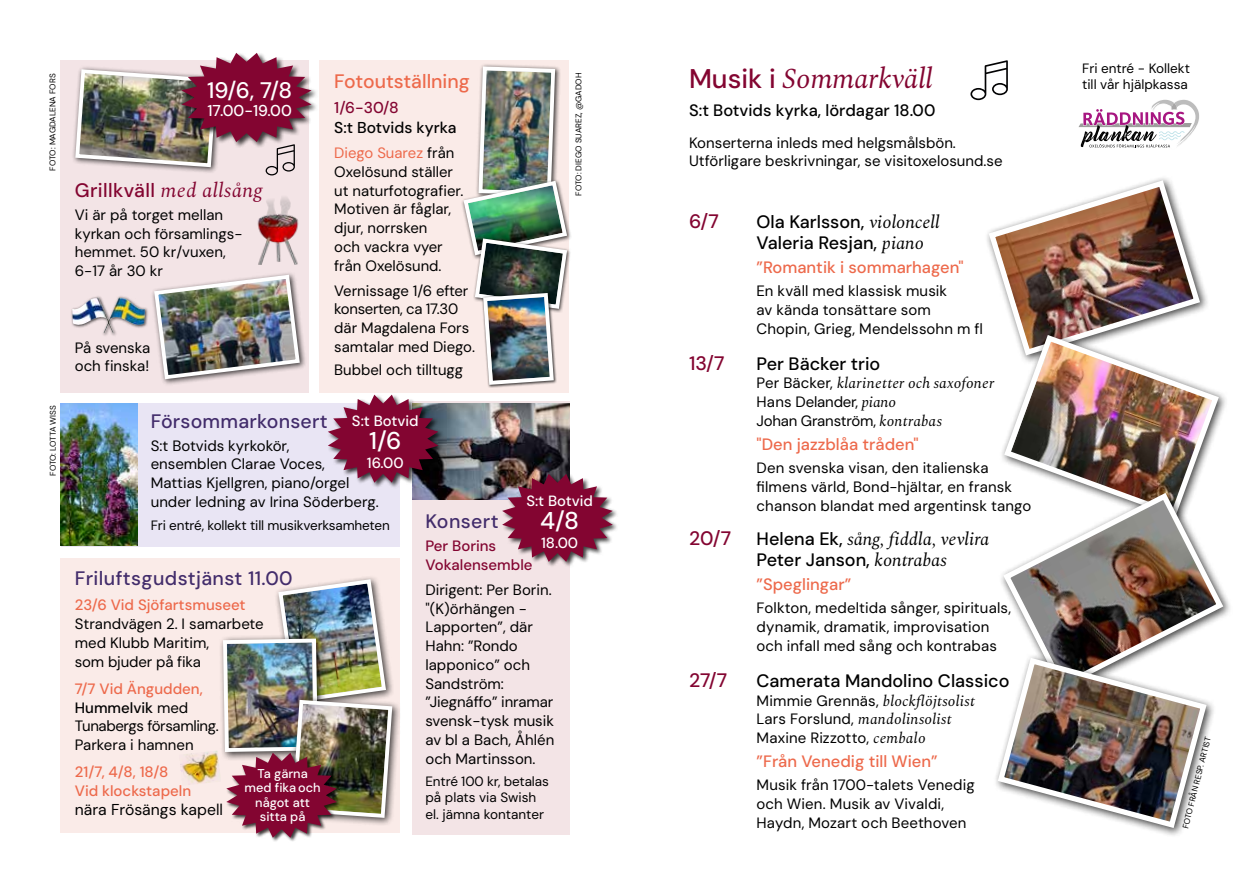
<style>
.page{position:relative;width:1259px;height:893px;background:#fff}
.page>*{position:absolute;margin:0;border:0;box-sizing:border-box;transform-origin:0 0}
.t1{font:italic 28.5px "Spectral";color:#830531}
.t2{font:500 24.3px "DM Sans";color:#fff}
.t3{font:500 22.5px "DM Sans";color:#fff}
.t4{font:500 19.5px "DM Sans";letter-spacing:.02em;color:#422c6b}
.t5{font:500 19.5px "DM Sans";letter-spacing:.02em;color:#830531}
.t6{font:500 19.5px "DM Sans";color:#ed694b}
.t7{font:500 18px/21.6px "DM Sans";color:#000}
.t8{font:italic 18px "Spectral";color:#000}
.t9{font:500 16.5px "DM Sans";color:#ed694b}
.t10{font:500 16.5px "DM Sans";color:#000}
.t11{font:15.75px "DM Sans";color:#000}
.t12{font:500 15.75px "DM Sans";color:#000}
.t13{font:500 15.75px "DM Sans";color:#fff}
.t14{font:500 15.75px "DM Sans";color:#830531}
.t15{font:15px/18.8px "DM Sans";color:#000}
.t16{font:italic 15px/18.8px "Spectral";letter-spacing:.015em;color:#000}
.t17{font:15px/18.8px "DM Sans";letter-spacing:-.025em;color:#000}
.t18{font:500 15px/18.8px "DM Sans";color:#ed694b}
.t19{font:500 15px/18.8px "DM Sans";color:#830531}
.t20{font:500 14.85px "DM Sans";color:#fff}
.t21{font:13.5px/16.2px "DM Sans";letter-spacing:-.01em;color:#000}
.t22{font:500 12.75px/14.2px "DM Sans";color:#fff;text-align:center}
.t23{font:8.25px "DM Sans";color:#000}
.t24{font:8.25px "DM Sans";letter-spacing:-.02em;color:#000}
.s1{font-family:"DM Sans";font-weight:500;font-style:normal;font-size:27px}
.s2{color:#ed694b}
.s3{font-family:"Spectral";font-weight:400;font-style:italic;font-size:20.25px}
.s4{font-family:"Spectral";font-weight:400;font-style:italic}
.s5{font-family:"DM Sans";font-style:normal}
.s6{font-family:"Spectral";font-style:italic}
.s7{font-family:"DM Sans";font-weight:500;font-style:normal}
.s8{font-weight:500;color:#ed694b}
.s9{font-weight:500}
</style>
<div class="page">
<div style="left:61px;top:403px;width:338px;height:143px;background:#e9e5f4"></div>
<img style="left:61px;top:404px;width:76px;height:142px">
<div style="left:412px;top:401px;width:157px;height:433px;background:#f3e4e6"></div>
<div style="left:60px;top:558px;width:339px;height:275px;background:#faebe8"></div>
<div style="left:60px;top:60px;width:248px;height:333px;background:#f3e4e6"></div>
<div style="left:151px;top:271px;width:156px;height:115px;background:#000;opacity:.75"></div>
<img style="left:152px;top:273px;width:69px;height:108px">
<img style="left:180px;top:751px;width:40px;height:34px">
<img style="left:266px;top:197px;width:25px;height:13px">
<div style="left:218px;top:634px;width:109px;height:127px;background:#f8e9e6"></div>
<img style="left:221px;top:210px;width:99px;height:547px">
<div style="left:287px;top:695px;width:114px;height:132px;background:#000;opacity:.75"></div>
<div style="left:226px;top:752px;width:115px;height:90px;background:#000;opacity:.75"></div>
<img style="left:225px;top:577px;width:169px;height:261px">
<div style="left:70px;top:295px;width:79px;height:42px;background:#000;opacity:.75"></div>
<img style="left:72px;top:297px;width:47px;height:28px">
<div style="left:320px;top:60px;width:249px;height:333px;background:#faebe8"></div>
<img style="left:987px;top:178px;width:235px;height:653px">
<svg style="left:1078px;top:99px;width:121px;height:49px"></svg>
<svg style="left:970px;top:60px;width:38px;height:40px"></svg>
<div style="left:180px;top:52px;width:138px;height:97px;background:#000;opacity:.75"></div>
<img style="left:73px;top:53px;width:239px;height:122px">
<div style="left:473px;top:236px;width:99px;height:77px;background:#000;opacity:.75"></div>
<img style="left:461px;top:65px;width:108px;height:339px">
<img style="left:413px;top:404px;width:156px;height:95px">
<div style="left:327px;top:394px;width:118px;height:95px;background:#000;opacity:.75"></div>
<svg style="left:328px;top:395px;width:110px;height:88px"></svg>
<div style="left:501px;top:473px;width:118px;height:95px;background:#000;opacity:.75"></div>
<svg style="left:502px;top:474px;width:111px;height:88px"></svg>
<p class="t23" style="left:47px;top:171px;width:99px;rotate:-90deg">FOTO: MAGDALENA FORS</p>
<p class="t24" style="left:48px;top:476px;width:72px;rotate:-90deg">FOTO: LOTTA WISS</p>
<p class="t23" style="left:573px;top:196px;width:125px;rotate:-90deg">FOTO: DIEGO SUAREZ, @GADOH</p>
<h1 class="t1" style="left:689px;top:58px;width:245px"><span class="s1">Musik i</span> Sommarkväll</h1>
<h3 class="t6" style="left:334px;top:69px;width:137px">Fotoutställning</h3>
<p class="t14" style="left:334px;top:98px;width:66px">1/6-30/8</p>
<p class="t12" style="left:334px;top:118px;width:124px">S:t Botvids kyrka</p>
<p class="t15" style="left:334px;top:143px;width:131px"><span class="s2">Diego Suarez</span> från<br>Oxelösund ställer ut naturfotografier.<br>Motiven är fåglar, djur, norrsken<br>och vackra vyer från Oxelösund.</p>
<p class="t15" style="left:334px;top:281px;width:142px">Vernissage 1/6 efter konserten, ca 17.30 där Magdalena Fors samtalar med Diego.</p>
<p class="t15" style="left:334px;top:360px;width:130px">Bubbel och tilltugg</p>
<h3 class="t3" style="left:207px;top:76px;width:87px">19/6, 7/8</h3>
<p class="t13" style="left:207px;top:101px;width:86px">17.00-19.00</p>
<p class="t10" style="left:689px;top:100px;width:248px">S:t Botvids kyrka, lördagar 18.00</p>
<p class="t15" style="left:689px;top:133px;width:315px;line-height:18px">Konserterna inleds med helgsmålsbön.<br>Utförligare beskrivningar, se visitoxelosund.se</p>
<h3 class="t5" style="left:75px;top:178px;width:189px">Grillkväll <span class="s3">med allsång</span></h3>
<p class="t15" style="left:75px;top:205px;width:169px">Vi är på torget mellan kyrkan och församlings&shy;hemmet. 50 kr/vuxen,<br>6-17 år 30 kr</p>
<h3 class="t5" style="left:689px;top:209px;width:31px">6/7</h3>
<p class="t7" style="left:756px;top:211px;width:185px">Ola Karlsson, <span class="s4">violoncell<br></span>Valeria Resjan, <span class="s4">piano</span></p>
<p class="t9" style="left:756px;top:257px;width:209px">”Romantik i sommarhagen"</p>
<p class="t15" style="left:756px;top:282px;width:228px">En kväll med klassisk musik<br>av kända tonsättare som<br>Chopin, Grieg, Mendelssohn m fl</p>
<h3 class="t5" style="left:689px;top:351px;width:37px">13/7</h3>
<p class="t7" style="left:756px;top:353px;width:125px">Per Bäcker trio</p>
<p class="t16" style="left:756px;top:373px;width:239px"><span class="s5">Per Bäcker,</span> klarinetter och saxofoner</p>
<p class="t15" style="left:756px;top:392px;width:187px">Hans Delander, <span class="s6">piano<br></span>Johan Granström, <span class="s6">kontrabas</span></p>
<p class="t9" style="left:756px;top:434px;width:164px">"Den jazzblåa tråden"</p>
<p class="t15" style="left:756px;top:458px;width:276px">Den svenska visan, den italienska filmens värld, Bond-hjältar, en fransk chanson blandat med argentinsk tango</p>
<h3 class="t5" style="left:689px;top:526px;width:44px">20/7</h3>
<p class="t8" style="left:756px;top:525px;width:234px"><span class="s7">Helena Ek,</span> sång, fiddla, vevlira</p>
<p class="t7" style="left:756px;top:549px;width:192px">Peter Janson, <span class="s4">kontrabas</span></p>
<p class="t9" style="left:756px;top:574px;width:96px">”Speglingar”</p>
<p class="t15" style="left:756px;top:598px;width:256px">Folkton, medeltida sånger, spirituals, dynamik, dramatik, improvisation och infall med sång och kontrabas</p>
<h3 class="t5" style="left:689px;top:668px;width:40px">27/7</h3>
<p class="t7" style="left:756px;top:670px;width:254px">Camerata Mandolino Classico</p>
<p class="t16" style="left:756px;top:690px;width:220px"><span class="s5">Mimmie Grennäs,</span> blockflöjtsolist<br><span class="s5">Lars Forslund,</span> mandolinsolist</p>
<p class="t15" style="left:756px;top:728px;width:171px">Maxine Rizzotto, <span class="s6">cembalo</span></p>
<p class="t9" style="left:756px;top:751px;width:183px">”Från Venedig till Wien”</p>
<p class="t15" style="left:756px;top:775px;width:220px">Musik från 1700-talets Venedig och Wien. Musik av Vivaldi,<br>Haydn, Mozart och Beethoven</p>
<p class="t15" style="left:75px;top:339px;width:77px;line-height:18px">På svenska och finska!</p>
<h3 class="t4" style="left:151px;top:409px;width:178px">Försommarkonsert</h3>
<p class="t15" style="left:151px;top:436px;width:230px">S:t Botvids kyrkokör,<br>ensemblen Clarae Voces,<br>Mattias Kjellgren, piano/orgel under ledning av Irina Söderberg.</p>
<p class="t21" style="left:151px;top:517px;width:240px">Fri entré, kollekt till musikverksamheten</p>
<p class="t20" style="left:352px;top:412px;width:68px">S:t Botvid</p>
<h2 class="t2" style="left:369px;top:426px;width:34px">1/6</h2>
<p class="t20" style="left:367px;top:454px;width:38px">16.00</p>
<p class="t20" style="left:526px;top:491px;width:68px">S:t Botvid</p>
<h2 class="t2" style="left:540px;top:505px;width:41px">4/8</h2>
<p class="t20" style="left:541px;top:533px;width:39px">18.00</p>
<h3 class="t4" style="left:425px;top:509px;width:75px">Konsert</h3>
<p class="t19" style="left:425px;top:536px;width:109px">Per Borins<br>Vokalensemble</p>
<p class="t15" style="left:425px;top:580px;width:130px">Dirigent: Per Borin. "(K)örhängen -<br>Lapporten”, där<br>Hahn: ”Rondo lapponico” och<br>Sandström: ”Jiegnáffo” inramar svensk-tysk musik av bl a Bach, Åhlén och Martinsson.</p>
<p class="t21" style="left:425px;top:773px;width:125px">Entré 100 kr, betalas på plats via Swish el. jämna kontanter</p>
<h3 class="t4" style="left:75px;top:566px;width:219px">Friluftsgudstjänst 11.00</h3>
<p class="t18" style="left:75px;top:596px;width:172px">23/6 Vid Sjöfartsmuseet</p>
<p class="t15" style="left:75px;top:614px;width:190px">Strandvägen 2. I samarbete med Klubb Maritim,<br>som bjuder på fika</p>
<p class="t17" style="left:75px;top:679px;width:145px"><span class="s8">7/7 Vid Ängudden,<br></span><span class="s9">Hummelvik</span> med<br>Tunabergs församling.<br>Parkera i hamnen</p>
<p class="t18" style="left:75px;top:763px;width:118px">21/7, 4/8, 18/8<br>Vid klockstapeln</p>
<p class="t11" style="left:75px;top:800px;width:150px">nära Frösängs kapell</p>
<p class="t22" style="left:244px;top:766px;width:78px">Ta gärna med fika och något att sitta på</p>
<p class="t21" style="left:1082px;top:60px;width:109px">Fri entré - Kollekt till vår hjälpkassa</p>
<p class="t23" style="left:1180px;top:827px;width:96px;rotate:-76deg">FOTO FRÅN RESP. ARTIST</p>
</div>
